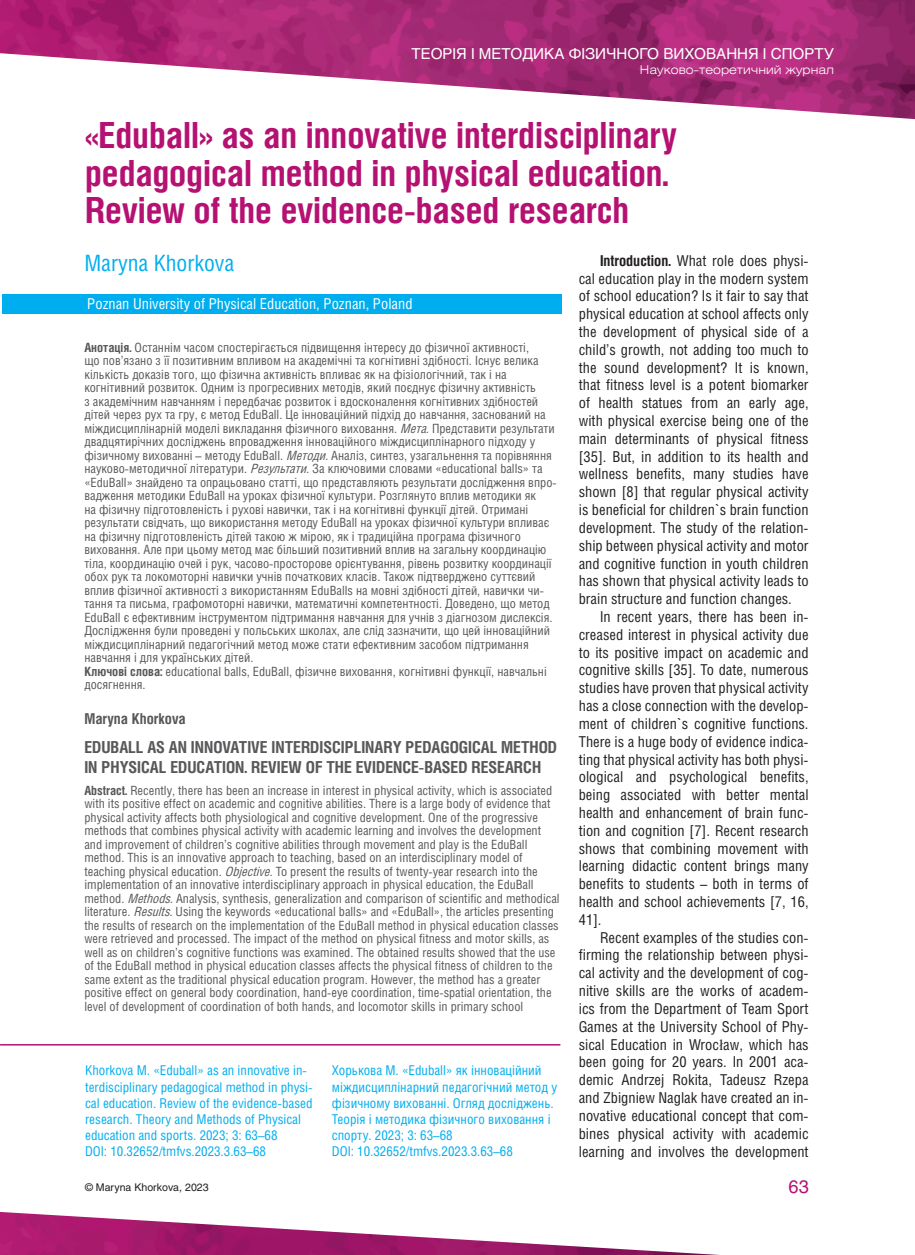
<style>
.page{position:relative;width:915px;height:1255px;background:#fff}
.page>*{position:absolute;margin:0;border:0;box-sizing:border-box;transform-origin:0 0}
.t1{font:700 36px/37.5px "Helios Cond C";color:#b51172}
.t2{font:22.5px "Helios Cond C";color:#00aeef}
.t3{font:18px "Helios C";color:#b51172}
.t4{font:700 16.5px/19.8px "Helios Cond C";color:#57585a}
.t5{font:15px/17.9px "Helios Cond C";color:#231f20;text-align:justify}
.t6{font:15px "Helios Cond C";color:#fff}
.t7{font:15px "Helios C";color:#fff}
.t8{font:700 15px "Helios Cond C";color:#57585a}
.t9{font:13.5px/16.2px "Helios Cond C";color:#00aeef}
.t10{font:12.75px/13.5px "Helios Cond C";color:#57585a}
.t11{font:12px "Helios Ext Light C";color:#fff}
.t12{font:10.5px "Helios C";color:#231f20}
.s1{font-weight:700}
.s2{font-family:"Times New Roman"}
.s3{font-style:italic}
</style>
<div class="page">
<img style="left:0;top:0;width:914px;height:119px">
<img style="left:0;top:1211px;width:703px;height:43px">
<div style="left:2px;top:294px;width:559px;height:20px;background:#00aeef"></div>
<hr style="left:0;top:1044px;width:560px;height:1px;background:#b51172">
<p class="t7" style="left:411px;top:44px;width:424px">Теорія і методика фізичного виховання і спорту</p>
<p class="t11" style="left:639px;top:62px;width:196px">Науково-теоретичний журнал</p>
<h1 class="t1" style="left:85px;top:116px;width:593px">«Eduball» as an innovative interdisciplinary pedagogical method in physical education.<br>Review of the evidence-based research</h1>
<h2 class="t2" style="left:84px;top:250px;width:151px">Maryna Khorkova</h2>
<p class="t6" style="left:87px;top:294px;width:327px">Poznan University of Physical Education, Poznan, Poland</p>
<p class="t5" style="left:578px;top:251px;width:231px;text-indent:21px"><span class="s1">Introduction.</span> What role does physi&shy;cal education play in the modern system of school education? Is it fair to say that physical education at school affects only the development of physical side of a child’s growth, not adding too much to the sound development? It is known, that fitness level is a potent biomarker of health statues from an early age, with physical exercise being one of the main determinants of physical fitness [35]. But, in addition to its health and wellness benefits, many studies have shown [8] that regular physical activity is beneficial for children`s brain function development. The study of the relation&shy;ship between physical activity and motor and cognitive function in youth children has shown that physical activity leads to brain structure and function changes.</p>
<p class="t5" style="left:578px;top:607px;width:231px;text-indent:21px">In recent years, there has been in&shy;creased interest in physical activity due to its positive impact on academic and cognitive skills [35]. To date, numerous studies have proven that physical activity has a close connection with the develop&shy;ment of children`s cognitive functions.<br>There is a huge body of evidence indica&shy;ting that physical activity has both physi&shy;ological and psychological benefits, being associated with better mental health and enhancement of brain func&shy;tion and cognition [7]. Recent research shows that combining movement with learning didactic content brings many benefits to students – both in terms of health and school achievements [7, 16, 41].</p>
<p class="t5" style="left:578px;top:928px;width:231px;text-indent:21px">Recent examples of the studies con&shy;firming the relationship between physi&shy;cal activity and the development of cog&shy;nitive skills are the works of academ&shy;ics from the Department of Team Sport Games at the University School of Phy&shy;sical Education in Wroc<span class="s2">ł</span>aw, which has been going for 20 years. In 2001 aca&shy;demic Andrzej Rokita, Tadeusz Rzepa and Zbigniew Naglak have created an in&shy;novative educational concept that com&shy;bines physical activity with academic learning and involves the development</p>
<p class="t10" style="left:84px;top:340px;width:473px"><span class="s1">Анотація.</span> Останнім часом спостерігається підвищення інтересу до фізичної активності,<br>що пов’язано з її позитивним впливом на академічні та когнітивні здібності. Існує велика кількість доказів того, що фізична активність впливає як на фізіологічний, так і на когнітивний розвиток. Одним із прогресивних методів, який поєднує фізичну активність<br>з академічним навчанням і передбачає розвиток і вдосконалення когнітивних здібностей дітей через рух та гру, є метод EduBall. Це інноваційний підхід до навчання, заснований на міждисциплінарній моделі викладання фізичного виховання. <span class="s3">Мета.</span>Представити результати двадцятирічних досліджень впровадження інноваційного міждисциплінарного підходу у фізичному вихованні – методу EduBall. <span class="s3">Методи.</span>Аналіз, синтез, узагальнення та порівняння науково-методичної літератури. <span class="s3">Результати.</span>За ключовими словами «educational balls» та «EduBall» знайдено та опрацьовано статті, що представляють результати дослідження впро&shy;вадження методики EduBall на уроках фізичної культури. Розглянуто вплив методики як<br>на фізичну підготовленість і рухові навички, так і на когнітивні функції дітей. Отримані результати свідчать, що використання методу EduBall на уроках фізичної культури впливає на фізичну підготовленість дітей такою ж мірою, як і традиційна програма фізичного виховання. Але при цьому метод має більший позитивний вплив на загальну координацію тіла, координацію очей і рук, часово-просторове орієнтування, рівень розвитку координації обох рук та локомоторні навички учнів початкових класів. Також підтверджено суттєвий вплив фізичної активності з використанням EduBalls на мовні здібності дітей, навички чи&shy;тання та письма, графомоторні навички, математичні компетентності. Доведено, що метод EduBall є ефективним інструментом підтримання навчання для учнів з діагнозом дислексія.<br>Дослідження були проведені у польських школах, але слід зазначити, що цей інноваційний міждисциплінарний педагогічний метод може стати ефективним засобом підтримання навчання і для українських дітей.<br><span class="s1">Ключові слова:</span> educational balls, EduBall, фізичне виховання, когнітивні функції, навчальні досягнення.</p>
<p class="t8" style="left:84px;top:710px;width:103px">Maryna Khorkova</p>
<p class="t4" style="left:84px;top:736px;width:474px">EDUBALL AS AN INNOVATIVE INTERDISCIPLINARY PEDAGOGICAL METHOD<br>IN PHYSICAL EDUCATION. REVIEW OF THE EVIDENCE-BASED RESEARCH</p>
<p class="t10" style="left:84px;top:783px;width:476px"><span class="s1">Abstract.</span> Recently, there has been an increase in interest in physical activity, which is associated with its positive effect on academic and cognitive abilities. There is a large body of evidence that physical activity affects both physiological and cognitive development. One of the progressive methods that combines physical activity with academic learning and involves the development and improvement of children’s cognitive abilities through movement and play is the EduBall method. This is an innovative approach to teaching, based on an interdisciplinary model of teaching physical education. <span class="s3">Objective.</span>To present the results of twenty-year research into the implementation of an innovative interdisciplinary approach in physical education, the EduBall method. <span class="s3">Methods.</span>Analysis, synthesis, generalization and comparison of scientific and methodical literature. <span class="s3">Results.</span>Using the keywords «educational balls» and «EduBall», the articles presenting the results of research on the implementation of the EduBall method in physical education classes were retrieved and processed. The impact of the method on physical fitness and motor skills, as well as on children’s cognitive functions was examined. The obtained results showed that the use of the EduBall method in physical education classes affects the physical fitness of children to the same extent as the traditional physical education program. However, the method has a greater positive effect on general body coordination, hand-eye coordination, time-spatial orientation, the level of development of coordination of both hands, and locomotor skills in primary school</p>
<p class="t9" style="left:85px;top:1062px;width:229px">Khorkova M. «Eduball» as an innovative in&shy;terdisciplinary pedagogical method in physi&shy;cal education. Review of the evidence-based research. Theory and Methods of Physical education and sports. 2023; 3: 63–68<br>DOI: 10.32652/tmfvs.2023.3.63–68</p>
<p class="t9" style="left:332px;top:1062px;width:226px">Хорькова М. «Eduball» як інноваційний міждисциплінарний педагогічний метод у фізичному вихованні. Огляд досліджень.<br>Теорія і методика фізичного виховання і спорту. 2023; 3: 63–68<br>DOI: 10.32652/tmfvs.2023.3.63–68</p>
<p class="t12" style="left:85px;top:1180px;width:125px">© Maryna Khorkova, 2023</p>
<h3 class="t3" style="left:788px;top:1175px;width:22px">63</h3>
</div>
